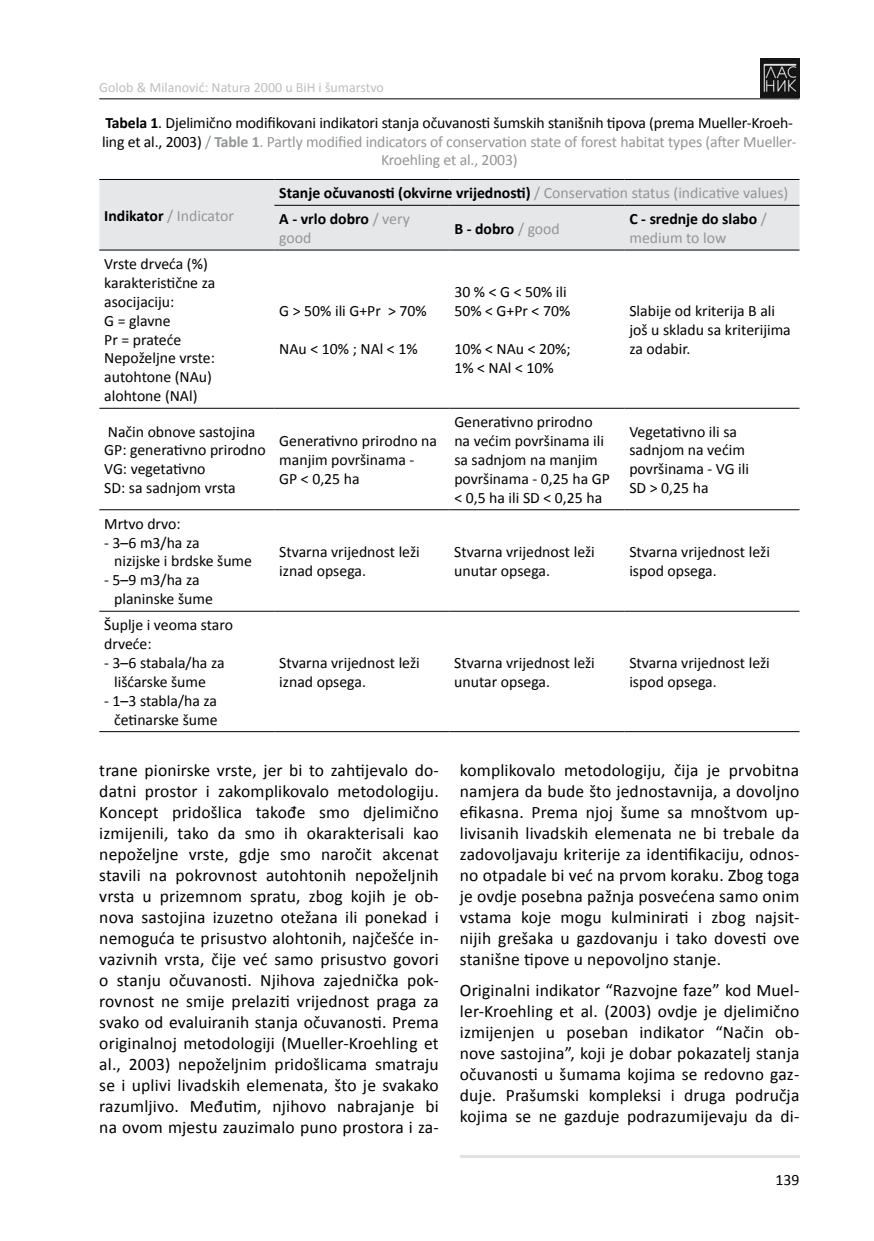
<style>
.page{position:relative;width:874px;height:1241px;background:#fff}
.page>*{position:absolute;margin:0;border:0;box-sizing:border-box;transform-origin:0 0}
.t1{font:17.5px/21px "Calibri";letter-spacing:.01em;color:#000;text-align:justify}
.t2{font:15.75px/18.9px "Calibri";color:#000}
.t3{font:700 15.75px/25.9px "Calibri";color:#000}
.t4{font:15.75px "Calibri";color:#939598}
.t5{font:14px "Calibri";color:#bcbec0}
.s1{font-weight:700}
.s2{color:#939598}
.s3{font-weight:700;color:#939598}
.s4{font-weight:700;color:#000}
.s5{font-weight:400;color:#939598}
</style>
<div class="page">
<hr style="left:459px;top:1155px;width:340px;height:2px;background:#e1e2e3">
<img style="left:760px;top:59px;width:39px;height:38px">
<hr style="left:99px;top:98px;width:700px;height:1px;background:#000">
<div style="left:99px;top:180px;width:700px;height:70px;background:#e6e7e8"></div>
<hr style="left:99px;top:179px;width:175px;height:1px;background:#000">
<hr style="left:274px;top:179px;width:175px;height:1px;background:#000">
<hr style="left:449px;top:179px;width:175px;height:1px;background:#000">
<hr style="left:624px;top:179px;width:175px;height:1px;background:#000">
<hr style="left:274px;top:205px;width:175px;height:1px;background:#000">
<hr style="left:449px;top:205px;width:175px;height:1px;background:#000">
<hr style="left:624px;top:205px;width:175px;height:1px;background:#000">
<hr style="left:99px;top:250px;width:175px;height:1px;background:#000">
<hr style="left:274px;top:250px;width:175px;height:1px;background:#000">
<hr style="left:449px;top:250px;width:175px;height:1px;background:#000">
<hr style="left:624px;top:250px;width:175px;height:1px;background:#000">
<hr style="left:99px;top:408px;width:175px;height:1px;background:#000">
<hr style="left:274px;top:408px;width:175px;height:1px;background:#000">
<hr style="left:449px;top:408px;width:175px;height:1px;background:#000">
<hr style="left:624px;top:408px;width:175px;height:1px;background:#000">
<hr style="left:99px;top:509px;width:175px;height:1px;background:#000">
<hr style="left:274px;top:509px;width:175px;height:1px;background:#000">
<hr style="left:449px;top:509px;width:175px;height:1px;background:#000">
<hr style="left:624px;top:509px;width:175px;height:1px;background:#000">
<hr style="left:99px;top:611px;width:175px;height:1px;background:#000">
<hr style="left:274px;top:611px;width:175px;height:1px;background:#000">
<hr style="left:449px;top:611px;width:175px;height:1px;background:#000">
<hr style="left:624px;top:611px;width:175px;height:1px;background:#000">
<hr style="left:99px;top:731px;width:175px;height:1px;background:#000">
<hr style="left:274px;top:731px;width:175px;height:1px;background:#000">
<hr style="left:449px;top:731px;width:175px;height:1px;background:#000">
<hr style="left:624px;top:731px;width:175px;height:1px;background:#000">
<p class="t5" style="left:99px;top:78px;width:286px">Golob &amp; Milanović: Natura 2000 u BiH i šumarstvo</p>
<p class="t2" style="left:102px;top:113px;width:695px;text-align:center"><span class="s1">Tabela 1</span>. Djelimično modifikovani indikatori stanja očuvanosti šumskih stanišnih tipova (prema Mueller-Kroeh&shy;ling et al., 2003) <span class="s2">/</span> <span class="s3">Table 1</span><span class="s2">. Partly modified indicators of conservation state of forest habitat types (after Mueller-<br>Kroehling et al., 2003)</span></p>
<p class="t4" style="left:104px;top:205px;width:131px"><span class="s4">Indikator</span> / Indicator</p>
<p class="t2" style="left:104px;top:254px;width:112px">Vrste drveća (%) karakteristične za asocijaciju:<br>G = glavne<br>Pr = prateće<br>Nepoželjne vrste: autohtone (NAu) alohtone (NAl)</p>
<p class="t3" style="left:279px;top:180px;width:510px">Stanje očuvanosti (okvirne vrijednosti) <span class="s5">/ Conservation status (indicative values)<br></span>A - vrlo dobro <span class="s5">/ very</span></p>
<p class="t4" style="left:279px;top:228px;width:34px">good</p>
<p class="t3" style="left:454px;top:215px;width:107px">B - dobro <span class="s5">/ good</span></p>
<p class="t3" style="left:629px;top:209px;width:139px;line-height:18.9px">C - srednje do slabo <span class="s5">/ medium to low</span></p>
<p class="t2" style="left:279px;top:301px;width:149px">G &gt; 50% ili G+Pr &gt; 70%</p>
<p class="t2" style="left:279px;top:339px;width:140px">NAu &lt; 10% ; NAl &lt; 1%</p>
<p class="t2" style="left:454px;top:282px;width:117px">30 % &lt; G &lt; 50% ili<br>50% &lt; G+Pr &lt; 70%</p>
<p class="t2" style="left:454px;top:339px;width:118px">10% &lt; NAu &lt; 20%;<br>1% &lt; NAl &lt; 10%</p>
<p class="t2" style="left:629px;top:301px;width:163px">Slabije od kriterija B ali još u skladu sa kriterijima za odabir.</p>
<p class="t2" style="left:104px;top:422px;width:163px">Način obnove sastojina<br>GP: generativno prirodno<br>VG: vegetativno<br>SD: sa sadnjom vrsta</p>
<p class="t2" style="left:279px;top:431px;width:159px">Generativno prirodno na manjim površinama -<br>GP &lt; 0,25 ha</p>
<p class="t2" style="left:454px;top:412px;width:157px">Generativno prirodno na većim površinama ili sa sadnjom na manjim površinama - 0,25 ha GP &lt; 0,5 ha ili SD &lt; 0,25 ha</p>
<p class="t2" style="left:629px;top:422px;width:121px">Vegetativno ili sa sadnjom na većim površinama - VG ili<br>SD &gt; 0,25 ha</p>
<p class="t2" style="left:104px;top:514px;width:78px">Mrtvo drvo:</p>
<p class="t2" style="left:114px;top:533px;width:139px;text-indent:-10px">- 3–6 m3/ha za<br>nizijske i brdske šume</p>
<p class="t2" style="left:114px;top:570px;width:100px;text-indent:-10px">- 5–9 m3/ha za planinske šume</p>
<p class="t2" style="left:104px;top:615px;width:130px">Šuplje i veoma staro drveće:</p>
<p class="t2" style="left:104px;top:653px;width:122px;text-align:center">- 3–6 stabala/ha za lišćarske šume</p>
<p class="t2" style="left:104px;top:691px;width:115px;text-align:right">- 1–3 stabla/ha za četinarske šume</p>
<p class="t2" style="left:279px;top:542px;width:142px">Stvarna vrijednost leži iznad opsega.</p>
<p class="t2" style="left:454px;top:542px;width:142px">Stvarna vrijednost leži unutar opsega.</p>
<p class="t2" style="left:629px;top:542px;width:142px">Stvarna vrijednost leži ispod opsega.</p>
<p class="t2" style="left:279px;top:653px;width:142px">Stvarna vrijednost leži iznad opsega.</p>
<p class="t2" style="left:454px;top:653px;width:142px">Stvarna vrijednost leži unutar opsega.</p>
<p class="t2" style="left:629px;top:653px;width:142px">Stvarna vrijednost leži ispod opsega.</p>
<p class="t1" style="left:99px;top:759px;width:341px">trane pionirske vrste, jer bi to zahtijevalo do&shy;datni prostor i zakomplikovalo metodologiju.<br>Koncept pridošlica takođe smo djelimično izmijenili, tako da smo ih okarakterisali kao nepoželjne vrste, gdje smo naročit akcenat stavili na pokrovnost autohtonih nepoželjnih vrsta u prizemnom spratu, zbog kojih je ob&shy;nova sastojina izuzetno otežana ili ponekad i nemoguća te prisustvo alohtonih, najčešće in&shy;vazivnih vrsta, čije već samo prisustvo govori o stanju očuvanosti. Njihova zajednička pok&shy;rovnost ne smije prelaziti vrijednost praga za svako od evaluiranih stanja očuvanosti. Prema originalnoj metodologiji (Mueller-Kroehling et al., 2003) nepoželjnim pridošlicama smatraju se i uplivi livadskih elemenata, što je svakako razumljivo. Međutim, njihovo nabrajanje bi na ovom mjestu zauzimalo puno prostora i za-</p>
<p class="t1" style="left:459px;top:759px;width:341px">komplikovalo metodologiju, čija je prvobitna namjera da bude što jednostavnija, a dovoljno efikasna. Prema njoj šume sa mnoštvom up&shy;livisanih livadskih elemenata ne bi trebale da zadovoljavaju kriterije za identifikaciju, odnos&shy;no otpadale bi već na prvom koraku. Zbog toga je ovdje posebna pažnja posvećena samo onim vstama koje mogu kulminirati i zbog najsit&shy;nijih grešaka u gazdovanju i tako dovesti ove stanišne tipove u nepovoljno stanje.</p>
<p class="t1" style="left:459px;top:979px;width:341px">Originalni indikator “Razvojne faze” kod Muel&shy;ler-Kroehling et al. (2003) ovdje je djelimično izmijenjen u poseban indikator “Način ob&shy;nove sastojina”, koji je dobar pokazatelj stanja očuvanosti u šumama kojima se redovno gaz&shy;duje. Prašumski kompleksi i druga područja kojima se ne gazduje podrazumijevaju da di-</p>
<p class="t2" style="left:775px;top:1170px;width:25px">139</p>
</div>
